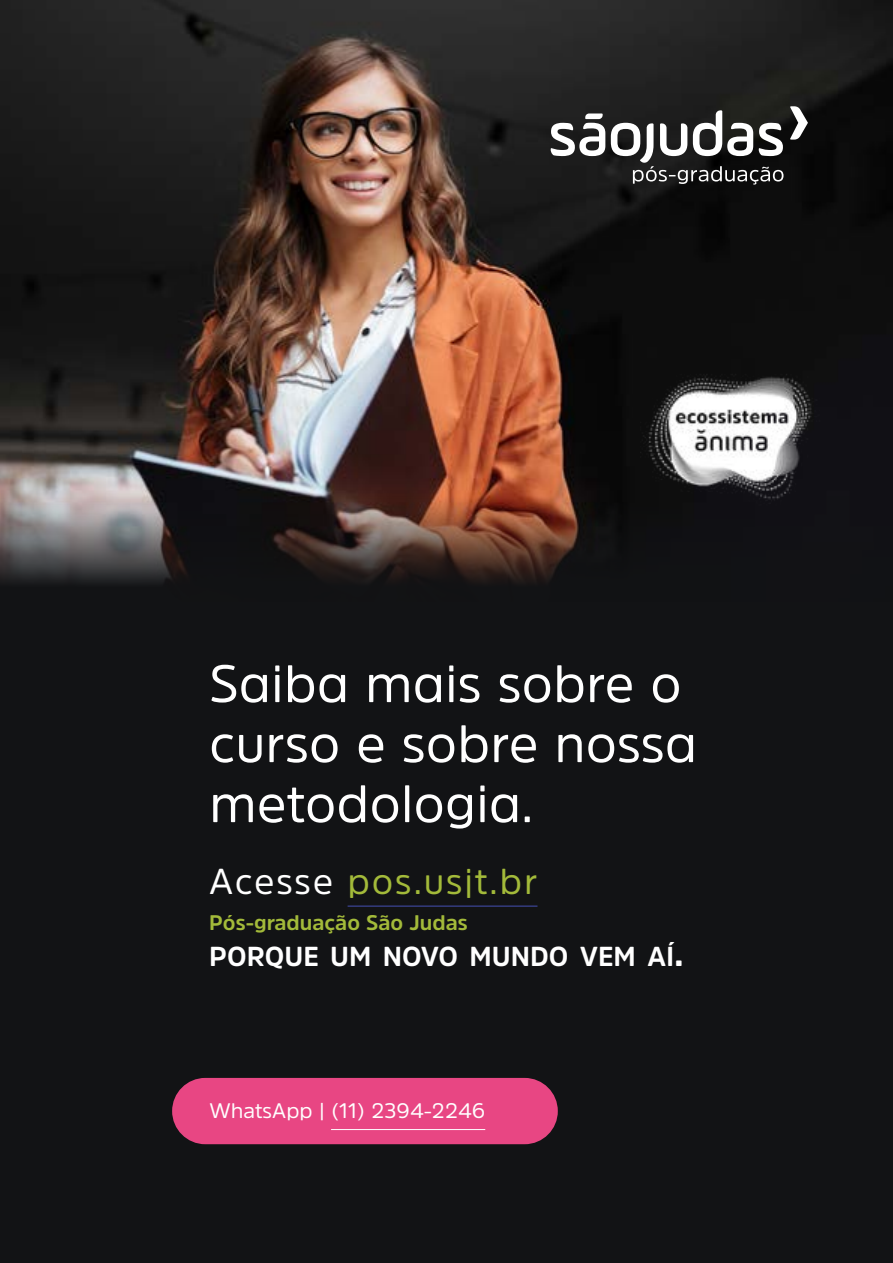
<style>
.page{position:relative;width:893px;height:1263px;background:#121315}
.page>*{position:absolute;margin:0;border:0;box-sizing:border-box;transform-origin:0 0}
.t1{font:52.5px/60px "Amsi Pro";color:#fff}
.t2{font:36px "Amsi Pro";letter-spacing:.05em;color:#a3ba3a}
.t3{font:700 27.3px "Amsi Pro";color:#fff}
.t4{font:21px "Amsi Pro";color:#fff}
.t5{font:700 21px "Amsi Pro";color:#a3ba3a}
.s1{color:#fff}
.s2{font-size:39px}
</style>
<div class="page">
<div style="left:172px;top:1078px;width:386px;height:66px;background:#e84683;border-radius:33px"></div>
<img style="left:0;top:0;width:893px;height:583px">
<hr style="left:331px;top:1129px;width:154px;height:1px;background:#fff">
<hr style="left:348px;top:905px;width:189px;height:2px;background:#353d83">
<svg style="left:790px;top:106px;width:18px;height:34px"></svg>
<svg style="left:550px;top:113px;width:55px;height:43px"></svg>
<svg style="left:611px;top:110px;width:172px;height:75px"></svg>
<img style="left:640px;top:338px;width:229px;height:185px">
<p class="t1" style="left:209px;top:652px;width:490px">Saiba mais sobre o curso e sobre nossa metodologia.</p>
<p class="t2" style="left:209px;top:857px;width:330px"><span class="s1">Acesse</span> pos.usjt.br</p>
<p class="t5" style="left:209px;top:908px;width:260px">Pós-graduação São Judas</p>
<p class="t3" style="left:209px;top:938px;width:476px">PORQUE UM NOVO MUNDO VEM AÍ<span class="s2">.</span></p>
<p class="t4" style="left:209px;top:1096px;width:278px">WhatsApp | (11) 2394-2246</p>
</div>
